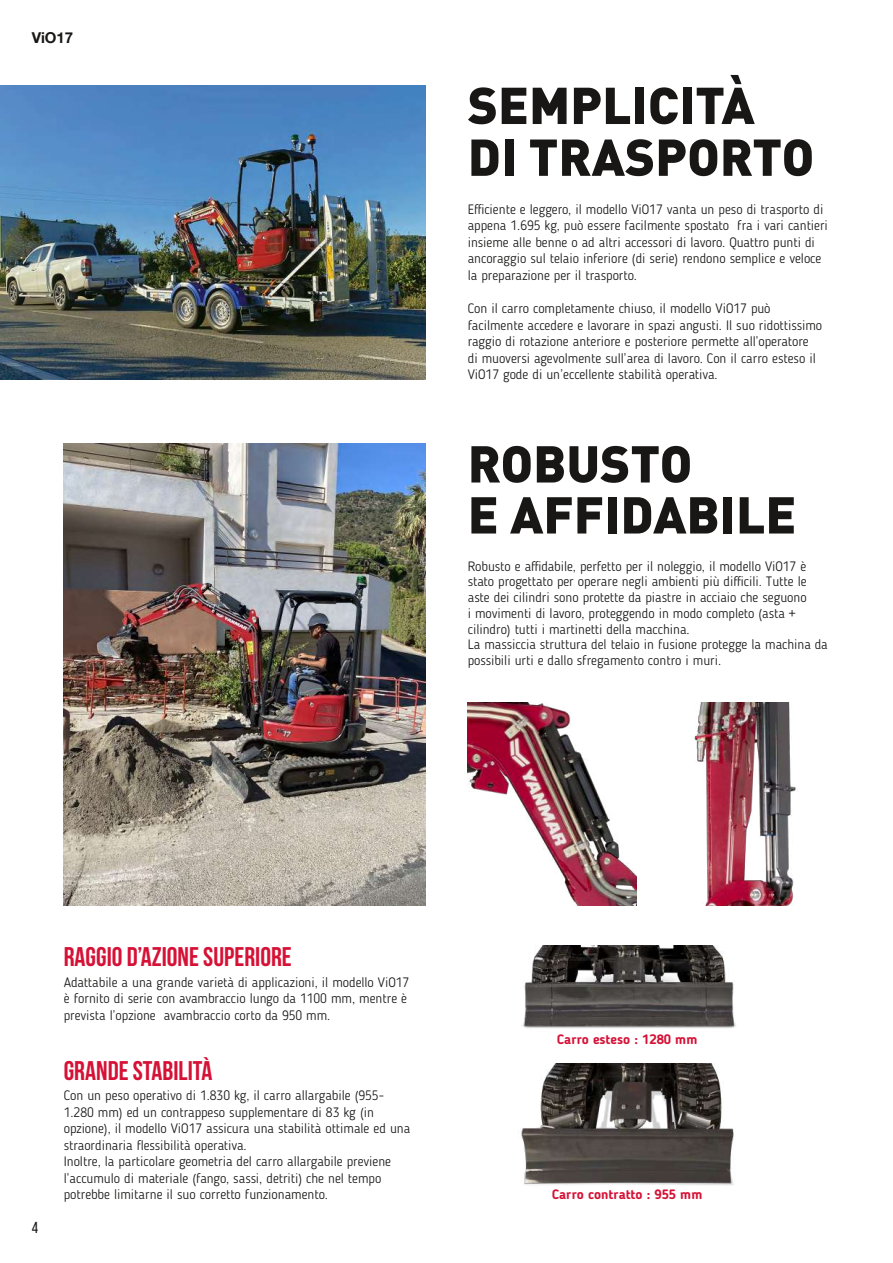
<style>
.page{position:relative;width:893px;height:1263px;background:#fff}
.page>*{position:absolute;margin:0;border:0;box-sizing:border-box;transform-origin:0 0}
.t1{font:900 51px/51.8px "DINOT";color:#181716}
.t2{font:700 27px "Bebas Neue";color:#d61136}
.t3{font:15.9px "Bebas Neue";color:#181716}
.t4{font:700 15px "Helvetica Neue LT Com";color:#181716}
.t5{font:300 13.5px/16.5px "Blogger Sans";color:#181716}
.t6{font:700 13.5px "Blogger Sans";color:#d61136}
</style>
<div class="page">
<img style="left:0;top:85px;width:425px;height:294px">
<img style="left:64px;top:443px;width:361px;height:462px">
<img style="left:522px;top:946px;width:214px;height:82px">
<img style="left:521px;top:1064px;width:213px;height:121px">
<img style="left:468px;top:702px;width:168px;height:203px">
<img style="left:694px;top:702px;width:104px;height:203px">
<p class="t4" style="left:32px;top:28px;width:43px">ViO17</p>
<h1 class="t1" style="left:468px;top:78px;width:348px">SEMPLICITÀ<br>DI TRASPORTO</h1>
<p class="t5" style="left:468px;top:201px;width:362px">Efficiente e leggero, il modello ViO17 vanta un peso di trasporto di appena 1.695 kg, può essere facilmente spostato fra i vari cantieri insieme alle benne o ad altri accessori di lavoro. Quattro punti di ancoraggio sul telaio inferiore (di serie) rendono semplice e veloce la preparazione per il trasporto.</p>
<p class="t5" style="left:468px;top:300px;width:356px">Con il carro completamente chiuso, il modello ViO17 può facilmente accedere e lavorare in spazi angusti. Il suo ridottissimo raggio di rotazione anteriore e posteriore permette all’operatore<br>di muoversi agevolmente sull’area di lavoro. Con il carro esteso il ViO17 gode di un’eccellente stabilità operativa.</p>
<h1 class="t1" style="left:468px;top:437px;width:330px;line-height:51px">ROBUSTO<br>E AFFIDABILE</h1>
<p class="t5" style="left:468px;top:558px;width:362px;line-height:15.8px">Robusto e affidabile, perfetto per il noleggio, il modello ViO17 è stato progettato per operare negli ambienti più difficili. Tutte le aste dei cilindri sono protette da piastre in acciaio che seguono<br>i movimenti di lavoro, proteggendo in modo completo (asta + cilindro) tutti i martinetti della macchina.<br>La massiccia struttura del telaio in fusione protegge la machina da possibili urti e dallo sfregamento contro i muri.</p>
<p class="t3" style="left:32px;top:1219px;width:8px">4</p>
<h2 class="t2" style="left:64px;top:942px;width:230px">RAGGIO D’AZIONE SUPERIORE</h2>
<p class="t5" style="left:64px;top:974px;width:347px">Adattabile a una grande varietà di applicazioni, il modello ViO17 è fornito di serie con avambraccio lungo da 1100 mm, mentre è prevista l’opzione avambraccio corto da 950 mm.</p>
<h2 class="t2" style="left:64px;top:1055px;width:150px">GRANDE STABILITÀ</h2>
<p class="t5" style="left:64px;top:1087px;width:348px">Con un peso operativo di 1.830 kg, il carro allargabile (955- 1.280 mm) ed un contrappeso supplementare di 83 kg (in opzione), il modello ViO17 assicura una stabilità ottimale ed una straordinaria flessibilità operativa.<br>Inoltre, la particolare geometria del carro allargabile previene l’accumulo di materiale (fango, sassi, detriti) che nel tempo potrebbe limitarne il suo corretto funzionamento.</p>
<p class="t6" style="left:557px;top:1031px;width:142px">Carro esteso : 1280 mm</p>
<p class="t6" style="left:552px;top:1186px;width:152px">Carro contratto : 955 mm</p>
</div>
